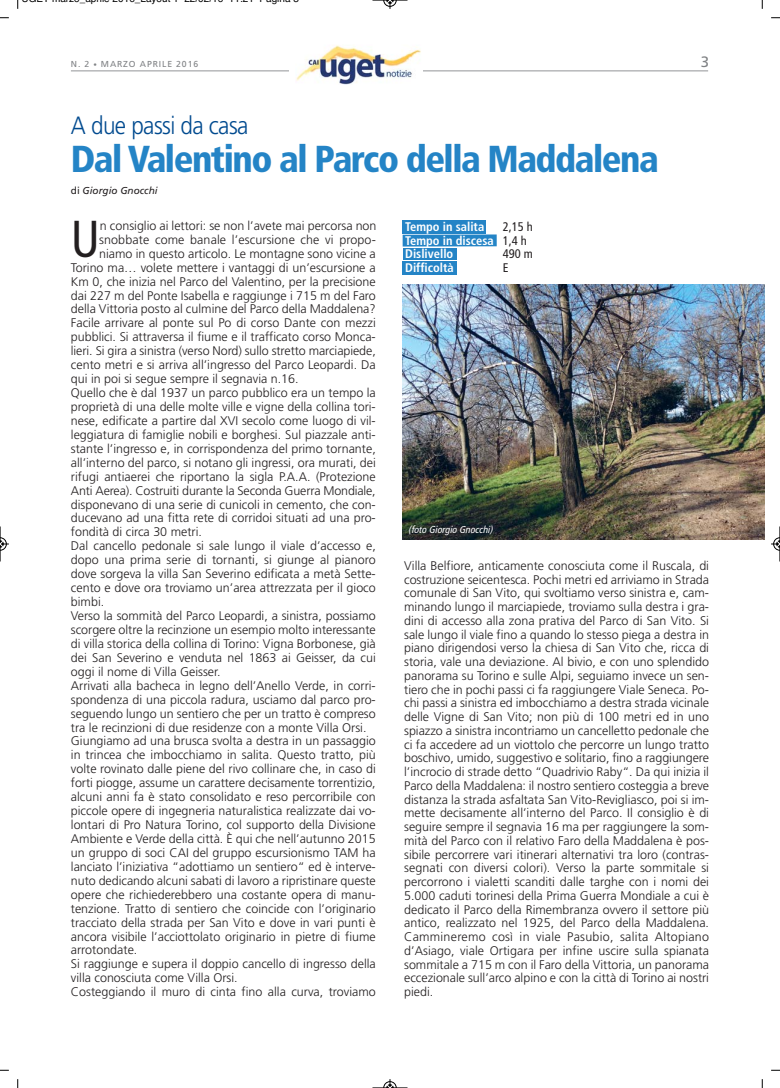
<style>
.page{position:relative;width:780px;height:1088px;background:#fff}
.page>*{position:absolute;margin:0;border:0;box-sizing:border-box;transform-origin:0 0}
.t1{font:condensed 51.88px "Frutiger LT Std";color:#231f20;scale:.95 1}
.t2{font:900 condensed 37.5px "Frutiger LT Std";letter-spacing:-.04em;color:#2484c6}
.t3{font:300 25px "Frutiger LT Std";letter-spacing:-.025em;color:#004a8f;scale:.9 1}
.t4{font:15px "Frutiger LT Std";color:#808285}
.t5{font:300 12.5px/13.8px "Frutiger LT Std";color:#231f20;text-align:justify}
.t6{font:700 condensed 12.5px/13.8px "Frutiger LT Std";color:#fff}
.t7{font:condensed 12.5px "Frutiger LT Std";color:#231f20}
.t8{font:italic condensed 10px "Frutiger LT Std";color:#fff}
.t9{font:italic 10px "Frutiger LT Std";color:#231f20}
.t10{font:10px "Helvetica";color:#000}
.t11{font:8.62px "Frutiger LT Std";letter-spacing:.1em;color:#808285}
.s1{font-size:6.88px}
.s2{font-style:normal}
.s3{font-weight:400;color:#231f20}
</style>
<div class="page">
<div style="left:402px;top:220px;width:84px;height:14px;background:#2484c6"></div>
<div style="left:402px;top:234px;width:94px;height:12px;background:#2484c6"></div>
<div style="left:402px;top:248px;width:54px;height:12px;background:#2484c6"></div>
<div style="left:402px;top:261px;width:54px;height:13px;background:#2484c6"></div>
<hr style="left:71px;top:71px;width:637px;height:1px;background:#939598">
<div style="left:289px;top:36px;width:134px;height:48px;background:#fff"></div>
<img style="left:296px;top:45px;width:125px;height:39px">
<img style="left:402px;top:284px;width:362px;height:256px">
<svg style="left:17px;top:0;width:2px;height:9px"></svg>
<svg style="left:0;top:17px;width:9px;height:2px"></svg>
<svg style="left:761px;top:0;width:2px;height:9px"></svg>
<svg style="left:771px;top:17px;width:9px;height:2px"></svg>
<svg style="left:17px;top:1079px;width:2px;height:9px"></svg>
<svg style="left:761px;top:1079px;width:2px;height:9px"></svg>
<hr style="left:372px;top:0;width:35px;height:1px;background:#000">
<svg style="left:383px;top:0;width:13px;height:9px"></svg>
<hr style="left:372px;top:1087px;width:35px;height:1px;background:#000">
<svg style="left:383px;top:1079px;width:13px;height:9px"></svg>
<hr style="left:0;top:526px;width:1px;height:35px;background:#000">
<svg style="left:0;top:537px;width:9px;height:14px"></svg>
<hr style="left:779px;top:526px;width:1px;height:35px;background:#000">
<svg style="left:771px;top:537px;width:9px;height:14px"></svg>
<p class="t10" style="left:80px;top:-5px;width:18px">_ p</p>
<p class="t10" style="left:135px;top:-5px;width:23px">_ y</p>
<p class="t10" style="left:272px;top:-5px;width:7px">g</p>
<p class="t11" style="left:71px;top:59px;width:129px">N. 2 <span class="s1">•</span> MARZO APRILE 2016</p>
<p class="t4" style="left:700px;top:53px;width:10px">3</p>
<h3 class="t3" style="left:71px;top:116px;width:199px">A due passi da casa</h3>
<h2 class="t2" style="left:71px;top:137px;width:589px">Dal Valentino al Parco della Maddalena</h2>
<p class="t9" style="left:71px;top:186px;width:88px"><span class="s2">di</span> Giorgio Gnocchi</p>
<h1 class="t1" style="left:71px;top:218px;width:32px">U</h1>
<p class="t5" style="left:100px;top:220px;width:278px">n consiglio ai lettori: se non l’avete mai percorsa non</p>
<p class="t5" style="left:99px;top:234px;width:278px">snobbate come banale l’escursione che vi propo-</p>
<p class="t5" style="left:99px;top:247px;width:278px">niamo in questo articolo. Le montagne sono vicine a</p>
<p class="t5" style="left:71px;top:261px;width:306px">Torino ma… volete mettere i vantaggi di un’escursione a</p>
<p class="t5" style="left:71px;top:275px;width:306px">Km 0, che inizia nel Parco del Valentino, per la precisione</p>
<p class="t5" style="left:71px;top:289px;width:306px">dai 227 m del Ponte Isabella e raggiunge i 715 m del Faro</p>
<p class="t5" style="left:71px;top:303px;width:306px">della Vittoria posto al culmine del Parco della Maddalena?</p>
<p class="t5" style="left:71px;top:317px;width:306px">Facile arrivare al ponte sul Po di corso Dante con mezzi</p>
<p class="t5" style="left:71px;top:331px;width:306px">pubblici. Si attraversa il fiume e il trafficato corso Monca-</p>
<p class="t5" style="left:71px;top:345px;width:306px">lieri. Si gira a sinistra (verso Nord) sullo stretto marciapiede,</p>
<p class="t5" style="left:71px;top:359px;width:306px">cento metri e si arriva all’ingresso del Parco Leopardi. Da</p>
<p class="t5" style="left:71px;top:373px;width:229px">qui in poi si segue sempre il segnavia n.16.</p>
<p class="t5" style="left:71px;top:387px;width:306px">Quello che è dal 1937 un parco pubblico era un tempo la</p>
<p class="t5" style="left:71px;top:401px;width:306px">proprietà di una delle molte ville e vigne della collina tori-</p>
<p class="t5" style="left:71px;top:415px;width:306px">nese, edificate a partire dal XVI secolo come luogo di vil-</p>
<p class="t5" style="left:71px;top:429px;width:306px">leggiatura di famiglie nobili e borghesi. Sul piazzale anti-</p>
<p class="t5" style="left:71px;top:443px;width:306px">stante l’ingresso e, in corrispondenza del primo tornante,</p>
<p class="t5" style="left:71px;top:456px;width:306px">all’interno del parco, si notano gli ingressi, ora murati, dei</p>
<p class="t5" style="left:71px;top:470px;width:306px">rifugi antiaerei che riportano la sigla P.A.A. (Protezione</p>
<p class="t5" style="left:71px;top:484px;width:306px">Anti Aerea). Costruiti durante la Seconda Guerra Mondiale,</p>
<p class="t5" style="left:71px;top:498px;width:306px">disponevano di una serie di cunicoli in cemento, che con-</p>
<p class="t5" style="left:71px;top:512px;width:306px">ducevano ad una fitta rete di corridoi situati ad una pro-</p>
<p class="t5" style="left:71px;top:526px;width:133px">fondità di circa 30 metri.</p>
<p class="t5" style="left:71px;top:540px;width:306px">Dal cancello pedonale si sale lungo il viale d’accesso e,</p>
<p class="t5" style="left:71px;top:554px;width:306px">dopo una prima serie di tornanti, si giunge al pianoro</p>
<p class="t5" style="left:71px;top:568px;width:306px">dove sorgeva la villa San Severino edificata a metà Sette-</p>
<p class="t5" style="left:71px;top:582px;width:306px">cento e dove ora troviamo un’area attrezzata per il gioco</p>
<p class="t5" style="left:71px;top:596px;width:35px">bimbi.</p>
<p class="t5" style="left:71px;top:610px;width:306px">Verso la sommità del Parco Leopardi, a sinistra, possiamo</p>
<p class="t5" style="left:71px;top:624px;width:306px">scorgere oltre la recinzione un esempio molto interessante</p>
<p class="t5" style="left:71px;top:638px;width:306px">di villa storica della collina di Torino: Vigna Borbonese, già</p>
<p class="t5" style="left:71px;top:651px;width:306px">dei San Severino e venduta nel 1863 ai Geisser, da cui</p>
<p class="t5" style="left:71px;top:665px;width:151px">oggi il nome di Villa Geisser.</p>
<p class="t5" style="left:71px;top:679px;width:306px">Arrivati alla bacheca in legno dell’Anello Verde, in corri-</p>
<p class="t5" style="left:71px;top:693px;width:306px">spondenza di una piccola radura, usciamo dal parco pro-</p>
<p class="t5" style="left:71px;top:707px;width:306px">seguendo lungo un sentiero che per un tratto è compreso</p>
<p class="t5" style="left:71px;top:721px;width:297px">tra le recinzioni di due residenze con a monte Villa Orsi.</p>
<p class="t5" style="left:71px;top:735px;width:306px">Giungiamo ad una brusca svolta a destra in un passaggio</p>
<p class="t5" style="left:71px;top:749px;width:306px">in trincea che imbocchiamo in salita. Questo tratto, più</p>
<p class="t5" style="left:71px;top:763px;width:306px">volte rovinato dalle piene del rivo collinare che, in caso di</p>
<p class="t5" style="left:71px;top:777px;width:306px">forti piogge, assume un carattere decisamente torrentizio,</p>
<p class="t5" style="left:71px;top:791px;width:306px">alcuni anni fa è stato consolidato e reso percorribile con</p>
<p class="t5" style="left:71px;top:805px;width:306px">piccole opere di ingegneria naturalistica realizzate dai vo-</p>
<p class="t5" style="left:71px;top:819px;width:306px">lontari di Pro Natura Torino, col supporto della Divisione</p>
<p class="t5" style="left:71px;top:833px;width:306px">Ambiente e Verde della città. È qui che nell’autunno 2015</p>
<p class="t5" style="left:71px;top:847px;width:306px">un gruppo di soci CAI del gruppo escursionismo TAM ha</p>
<p class="t5" style="left:71px;top:860px;width:306px">lanciato l’iniziativa “adottiamo un sentiero“ ed è interve-</p>
<p class="t5" style="left:71px;top:874px;width:306px">nuto dedicando alcuni sabati di lavoro a ripristinare queste</p>
<p class="t5" style="left:71px;top:888px;width:306px">opere che richiederebbero una costante opera di manu-</p>
<p class="t5" style="left:71px;top:902px;width:306px">tenzione. Tratto di sentiero che coincide con l’originario</p>
<p class="t5" style="left:71px;top:916px;width:306px">tracciato della strada per San Vito e dove in vari punti è</p>
<p class="t5" style="left:71px;top:930px;width:306px">ancora visibile l’acciottolato originario in pietre di fiume</p>
<p class="t5" style="left:71px;top:944px;width:68px">arrotondate.</p>
<p class="t5" style="left:71px;top:958px;width:306px">Si raggiunge e supera il doppio cancello di ingresso della</p>
<p class="t5" style="left:71px;top:972px;width:168px">villa conosciuta come Villa Orsi.</p>
<p class="t5" style="left:71px;top:986px;width:306px">Costeggiando il muro di cinta fino alla curva, troviamo</p>
<p class="t6" style="left:405px;top:221px;width:81px">Tempo in salita</p>
<p class="t6" style="left:405px;top:221px;width:129px;text-indent:98px"><span class="s3">2,15 h<br></span>Tempo in discesa <span class="s3">1,4 h<br></span>Dislivello</p>
<p class="t7" style="left:503px;top:249px;width:32px">490 m</p>
<p class="t6" style="left:405px;top:262px;width:50px">Difficoltà</p>
<p class="t7" style="left:503px;top:263px;width:7px">E</p>
<p class="t8" style="left:408px;top:526px;width:88px">(foto Giorgio Gnocchi)</p>
<p class="t5" style="left:404px;top:560px;width:306px">Villa Belfiore, anticamente conosciuta come il Ruscala, di costruzione seicentesca. Pochi metri ed arriviamo in Strada comunale di San Vito, qui svoltiamo verso sinistra e, cam&shy;minando lungo il marciapiede, troviamo sulla destra i gra&shy;dini di accesso alla zona prativa del Parco di San Vito. Si sale lungo il viale fino a quando lo stesso piega a destra in piano dirigendosi verso la chiesa di San Vito che, ricca di storia, vale una deviazione. Al bivio, e con uno splendido panorama su Torino e sulle Alpi, seguiamo invece un sen&shy;tiero che in pochi passi ci fa raggiungere Viale Seneca. Po&shy;chi passi a sinistra ed imbocchiamo a destra strada vicinale delle Vigne di San Vito; non più di 100 metri ed in uno spiazzo a sinistra incontriamo un cancelletto pedonale che ci fa accedere ad un viottolo che percorre un lungo tratto boschivo, umido, suggestivo e solitario, fino a raggiungere l’incrocio di strade detto “Quadrivio Raby“. Da qui inizia il Parco della Maddalena: il nostro sentiero costeggia a breve distanza la strada asfaltata San Vito-Revigliasco, poi si im&shy;mette decisamente all’interno del Parco. Il consiglio è di seguire sempre il segnavia 16 ma per raggiungere la som&shy;mità del Parco con il relativo Faro della Maddalena è pos&shy;sibile percorrere vari itinerari alternativi tra loro (contras&shy;segnati con diversi colori). Verso la parte sommitale si percorrono i vialetti scanditi dalle targhe con i nomi dei 5.000 caduti torinesi della Prima Guerra Mondiale a cui è dedicato il Parco della Rimembranza ovvero il settore più antico, realizzato nel 1925, del Parco della Maddalena.<br>Cammineremo così in viale Pasubio, salita Altopiano d’Asiago, viale Ortigara per infine uscire sulla spianata sommitale a 715 m con il Faro della Vittoria, un panorama eccezionale sull’arco alpino e con la città di Torino ai nostri piedi.</p>
</div>
